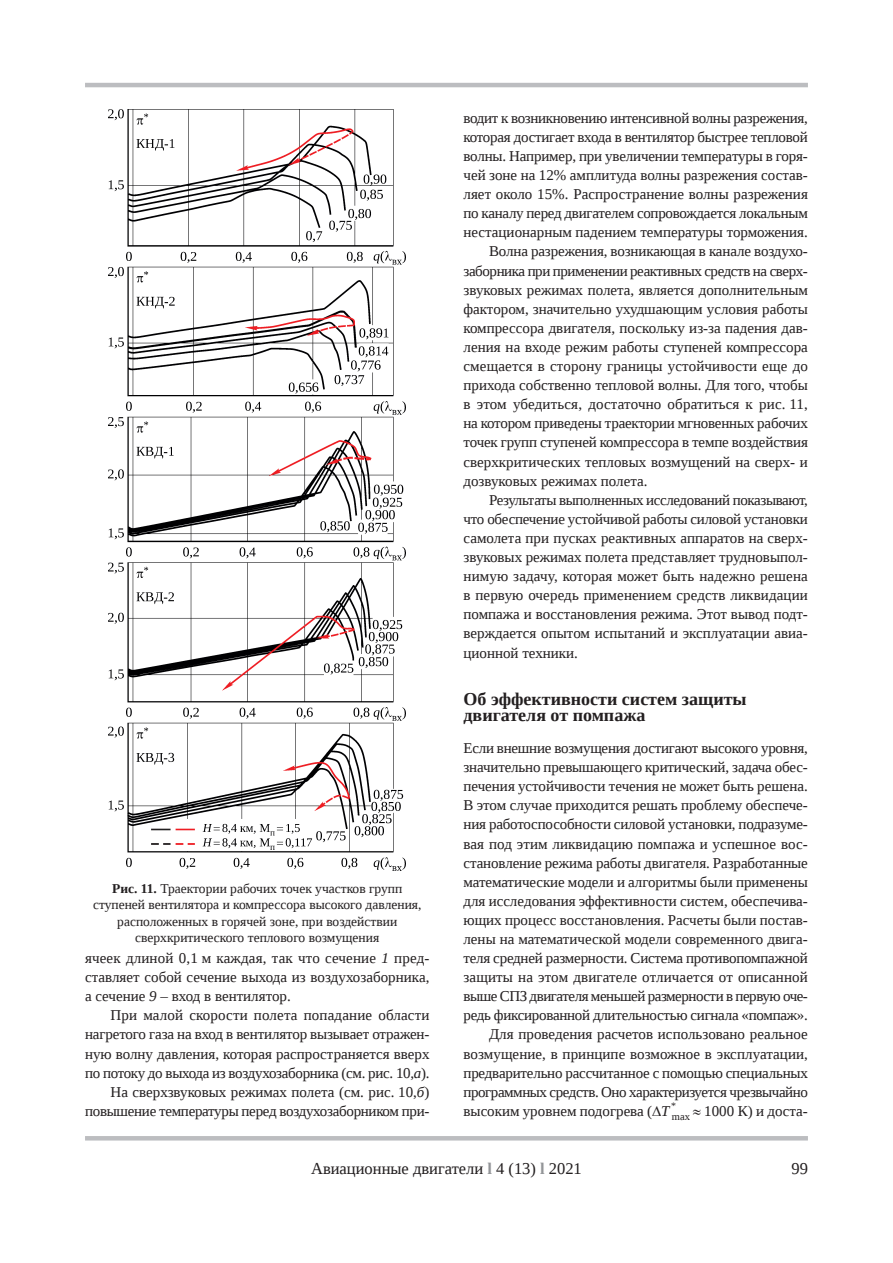
<style>
.page{position:relative;width:893px;height:1263px;background:#fff}
.page>*{position:absolute;margin:0;border:0;box-sizing:border-box;transform-origin:0 0}
.t1{font:700 18px/16.5px "Liberation Serif";color:#231f20}
.t2{font:16.5px "Liberation Serif";color:#231f20}
.t3{font:15px/19px "Liberation Serif";letter-spacing:-.005em;color:#231f20;text-align:right}
.t4{font:15px "Liberation Serif";letter-spacing:-.025em;color:#231f20}
.t5{font:13.5px/16.5px "Liberation Serif";color:#231f20;text-align:center}
.t6{font:9.9px "Liberation Serif";color:#231f20}
.s1{font-weight:700}
.s2{font-style:italic}
.s3{font-weight:700;color:#939598}
</style>
<div class="page">
<hr style="left:85px;top:1136px;width:723px;height:4px;background:#bcbdc0">
<hr style="left:85px;top:83px;width:723px;height:4px;background:#bcbdc0">
<img style="left:109px;top:109px;width:297px;height:761px">
<p class="t5" style="left:93px;top:880px;width:330px"><span class="s1">Рис. 11.</span> Траектории рабочих точек участков групп ступеней вентилятора и компрессора высокого давления, расположенных в горячей зоне, при воздействии сверхкритического теплового возмущения</p>
<p class="t3" style="left:85px;top:948px;width:346px;text-align:justify">ячеек длиной 0,1 м каждая, так что сечение <span class="s2">1</span> пред&shy;ставляет собой сечение выхода из воздухозаборника, а сечение <span class="s2">9</span> – вход в вентилятор.</p>
<p class="t3" style="left:85px;top:1006px;width:346px">При малой скорости полета попадание области нагретого газа на вход в вентилятор вызывает отражен&shy;ную волну давления, которая распространяется вверх по потоку до выхода из воздухозаборника (см. рис. 10,<span class="s2">а</span>).<br>На сверхзвуковых режимах полета (см. рис. 10,<span class="s2">б</span>) повышение температуры перед воздухозаборником при-</p>
<p class="t3" style="left:463px;top:108px;width:346px">водит к возникновению интенсивной волны разрежения,</p>
<p class="t3" style="left:463px;top:127px;width:346px">которая достигает входа в вентилятор быстрее тепловой</p>
<p class="t3" style="left:463px;top:146px;width:346px">волны. Например, при увеличении температуры в горя-</p>
<p class="t3" style="left:463px;top:165px;width:346px">чей зоне на 12% амплитуда волны разрежения состав-</p>
<p class="t3" style="left:463px;top:185px;width:346px">ляет около 15%. Распространение волны разрежения</p>
<p class="t3" style="left:463px;top:204px;width:346px">по каналу перед двигателем сопровождается локальным</p>
<p class="t3" style="left:463px;top:223px;width:346px">нестационарным падением температуры торможения.</p>
<p class="t3" style="left:489px;top:242px;width:320px">Волна разрежения, возникающая в канале воздухо-</p>
<p class="t4" style="left:463px;top:262px;width:346px">заборника при применении реактивных средств на сверх-</p>
<p class="t3" style="left:463px;top:280px;width:346px">звуковых режимах полета, является дополнительным</p>
<p class="t3" style="left:463px;top:299px;width:346px">фактором, значительно ухудшающим условия работы</p>
<p class="t3" style="left:463px;top:318px;width:346px">компрессора двигателя, поскольку из-за падения дав-</p>
<p class="t3" style="left:463px;top:337px;width:346px">ления на входе режим работы ступеней компрессора</p>
<p class="t3" style="left:463px;top:356px;width:346px">смещается в сторону границы устойчивости еще до</p>
<p class="t3" style="left:463px;top:376px;width:346px">прихода собственно тепловой волны. Для того, чтобы</p>
<p class="t3" style="left:463px;top:395px;width:346px">в этом убедиться, достаточно обратиться к рис. 11,</p>
<p class="t3" style="left:463px;top:414px;width:346px">на котором приведены траектории мгновенных рабочих</p>
<p class="t3" style="left:463px;top:433px;width:346px">точек групп ступеней компрессора в темпе воздействия</p>
<p class="t3" style="left:463px;top:452px;width:346px">сверхкритических тепловых возмущений на сверх- и</p>
<p class="t3" style="left:463px;top:471px;width:186px">дозвуковых режимах полета.</p>
<p class="t4" style="left:489px;top:491px;width:320px">Результаты выполненных исследований показывают,</p>
<p class="t3" style="left:463px;top:509px;width:346px">что обеспечение устойчивой работы силовой установки</p>
<p class="t3" style="left:463px;top:528px;width:346px">самолета при пусках реактивных аппаратов на сверх-</p>
<p class="t3" style="left:463px;top:547px;width:346px">звуковых режимах полета представляет трудновыпол-</p>
<p class="t3" style="left:463px;top:566px;width:346px">нимую задачу, которая может быть надежно решена</p>
<p class="t3" style="left:463px;top:586px;width:346px">в первую очередь применением средств ликвидации</p>
<p class="t3" style="left:463px;top:605px;width:346px">помпажа и восстановления режима. Этот вывод подт-</p>
<p class="t3" style="left:463px;top:624px;width:346px">верждается опытом испытаний и эксплуатации авиа-</p>
<p class="t3" style="left:463px;top:643px;width:116px">ционной техники.</p>
<p class="t1" style="left:463px;top:691px;width:285px">Об эффективности систем защиты двигателя от помпажа</p>
<p class="t3" style="left:463px;top:738px;width:346px">Если внешние возмущения достигают высокого уровня, значительно превышающего критический, задача обес&shy;печения устойчивости течения не может быть решена.<br>В этом случае приходится решать проблему обеспече&shy;ния работоспособности силовой установки, подразуме&shy;вая под этим ликвидацию помпажа и успешное вос&shy;становление режима работы двигателя. Разработанные математические модели и алгоритмы были применены для исследования эффективности систем, обеспечива&shy;ющих процесс восстановления. Расчеты были постав&shy;лены на математической модели современного двига&shy;теля средней размерности. Система противопомпажной защиты на этом двигателе отличается от описанной выше СПЗ двигателя меньшей размерности в первую оче&shy;редь фиксированной длительностью сигнала «помпаж».<br>Для проведения расчетов использовано реальное возмущение, в принципе возможное в эксплуатации, предварительно рассчитанное с помощью специальных программных средств. Оно характеризуется чрезвычайно высоким уровнем подогрева ( <span class="s2">T</span> <sub>max</sub> 1000 К) и доста-</p>
<p class="t6" style="left:671px;top:1100px;width:6px">*</p>
<p class="t2" style="left:311px;top:1160px;width:272px">Авиационные двигатели <span class="s3">l</span> 4 (13) <span class="s3">l</span> 2021</p>
<p class="t2" style="left:791px;top:1160px;width:18px">99</p>
</div>
